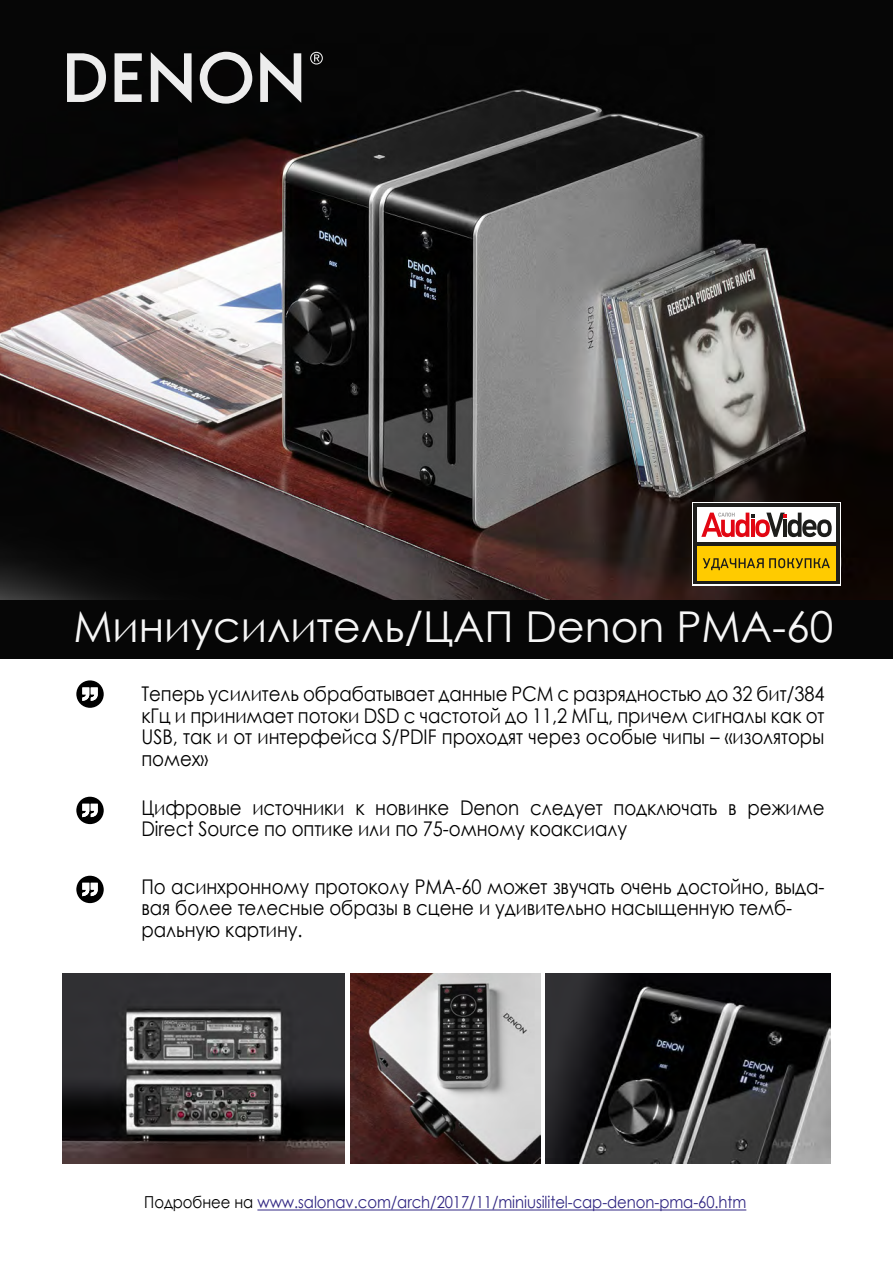
<style>
.page{position:relative;width:893px;height:1263px;background:#fff}
.page>*{position:absolute;margin:0;border:0;box-sizing:border-box;transform-origin:0 0}
.t1{font:42.6px "Century Gothic";color:#f6f6f6}
.t2{font:20.25px/21.8px "Century Gothic";letter-spacing:-.005em;color:#000;scale:.9 1}
.t3{font:16.5px "Century Gothic";letter-spacing:-.005em;color:#312783;scale:.9 1}
.s1{color:#000}
</style>
<div class="page">
<img style="left:0;top:32px;width:893px;height:568px">
<svg style="left:692px;top:502px;width:149px;height:83px;fill:#1d1d1b"></svg>
<div style="left:697px;top:507px;width:139px;height:35px;background:#fff"></div>
<svg style="left:701px;top:513px;width:131px;height:24px"></svg>
<div style="left:697px;top:546px;width:139px;height:34px;background:#ffcb00"></div>
<svg style="left:703px;top:558px;width:127px;height:12px"></svg>
<svg style="left:151px;top:52px;width:41px;height:51px;background:#707070"></svg>
<svg style="left:115px;top:53px;width:27px;height:49px"></svg>
<svg style="left:260px;top:52px;width:41px;height:51px;background:#6f7070"></svg>
<svg style="left:67px;top:53px;width:39px;height:49px;background:#787878"></svg>
<svg style="left:200px;top:52px;width:52px;height:52px;background:#605f60"></svg>
<svg style="left:310px;top:52px;width:13px;height:13px"></svg>
<div style="left:0;top:0;width:893px;height:32px;background:#060606"></div>
<div style="left:0;top:600px;width:893px;height:58px;background:#060606"></div>
<img style="left:546px;top:973px;width:284px;height:190px">
<img style="left:63px;top:973px;width:281px;height:190px">
<svg style="left:76px;top:680px;width:28px;height:28px"></svg>
<svg style="left:76px;top:796px;width:28px;height:28px"></svg>
<svg style="left:76px;top:875px;width:28px;height:28px"></svg>
<hr style="left:257px;top:1209px;width:489px;height:1px;background:#312783">
<img style="left:350px;top:973px;width:191px;height:190px">
<h1 class="t1" style="left:74px;top:596px;width:761px">Миниусилитель/ЦАП Denon PMA-60</h1>
<p class="t2" style="left:142px;top:682px;width:760px;text-align:justify">Теперь усилитель обрабатывает данные PCM с разрядностью до 32 бит/384 кГц и принимает потоки DSD с частотой до 11,2 МГц, причем сигналы как от USB, так и от интерфейса S/PDIF проходят через особые чипы – «изоляторы помех»</p>
<p class="t2" style="left:142px;top:796px;width:760px">Цифровые источники к новинке Denon следует подключать в режиме<br>Direct Source по оптике или по 75-омному коаксиалу</p>
<p class="t2" style="left:142px;top:875px;width:760px">По асинхронному протоколу PMA-60 может звучать очень достойно, выда&shy;вая более телесные образы в сцене и удивительно насыщенную темб&shy;ральную картину.</p>
<p class="t3" style="left:144px;top:1191px;width:670px"><span class="s1">Подробнее на</span> www.salonav.com/arch/2017/11/miniusilitel-cap-denon-pma-60.htm</p>
</div>
